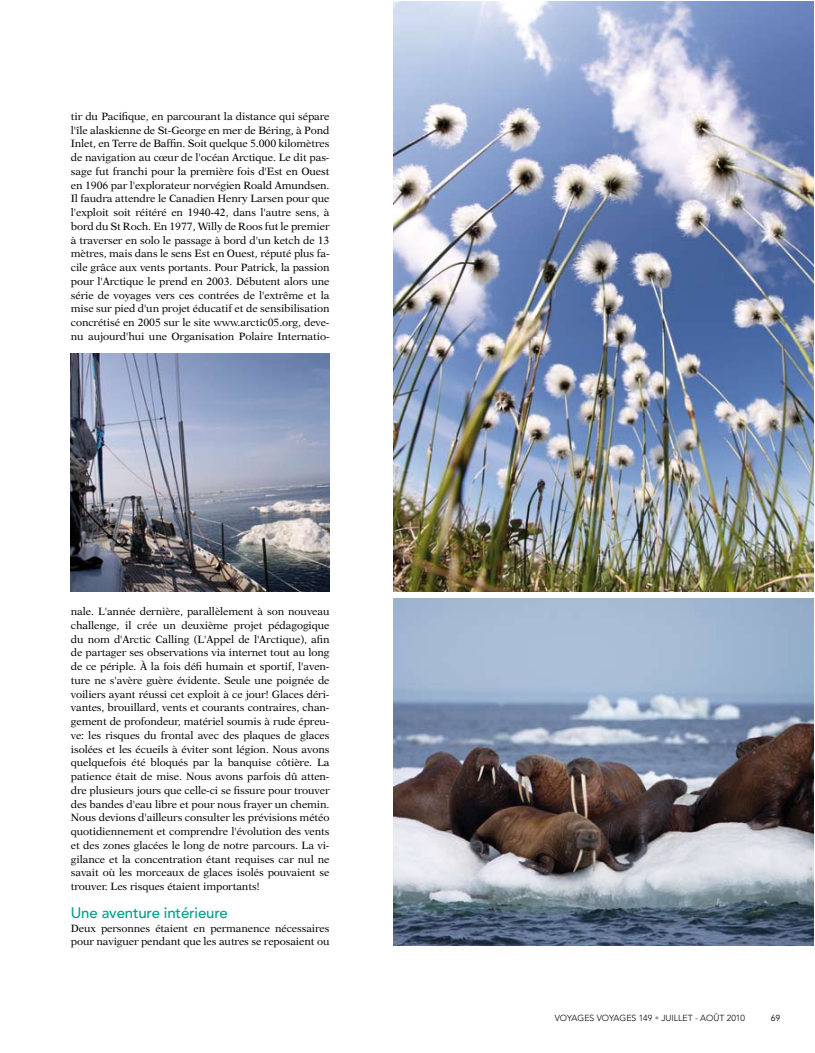
<style>
.page{position:relative;width:815px;height:1053px;background:#fff}
.page>*{position:absolute;margin:0;border:0;box-sizing:border-box;transform-origin:0 0}
.t1{font:500 15px "Avenir LT Std";letter-spacing:-.01em;color:#009f8b}
.t2{font:10.62px/13.8px "New Aster LT Std";letter-spacing:-.01em;color:#000;text-align:justify}
.t3{font:300 8.75px "Avenir LT Std";color:#000}
.t4{font:8.75px "Avenir LT Std";color:#000}
</style>
<div class="page">
<img style="left:71px;top:354px;width:259px;height:237px">
<img style="left:393px;top:1px;width:421px;height:590px">
<img style="left:393px;top:598px;width:421px;height:347px">
<p class="t2" style="left:71px;top:109px;width:260px">tir du Pacifique, en parcourant la distance qui sépare l'île alaskienne de St-George en mer de Béring, à Pond Inlet, en Terre de Baffin. Soit quelque 5.000 kilomètres de navigation au cœur de l'océan Arctique. Le dit pas&shy;sage fut franchi pour la première fois d'Est en Ouest en 1906 par l'explorateur norvégien Roald Amundsen.<br>Il faudra attendre le Canadien Henry Larsen pour que l'exploit soit réitéré en 1940-42, dans l'autre sens, à bord du St Roch. En 1977, Willy de Roos fut le premier à traverser en solo le passage à bord d'un ketch de 13 mètres, mais dans le sens Est en Ouest, réputé plus fa&shy;cile grâce aux vents portants. Pour Patrick, la passion pour l'Arctique le prend en 2003. Débutent alors une série de voyages vers ces contrées de l'extrême et la mise sur pied d'un projet éducatif et de sensibilisation concrétisé en 2005 sur le site www.arctic05.org, deve&shy;nu aujourd'hui une Organisation Polaire Internatio-</p>
<p class="t2" style="left:71px;top:604px;width:260px">nale. L'année dernière, parallèlement à son nouveau challenge, il crée un deuxième projet pédagogique du nom d'Arctic Calling (L'Appel de l'Arctique), afin de partager ses observations via internet tout au long de ce périple. À la fois défi humain et sportif, l'aven&shy;ture ne s'avère guère évidente. Seule une poignée de voiliers ayant réussi cet exploit à ce jour! Glaces déri&shy;vantes, brouillard, vents et courants contraires, chan&shy;gement de profondeur, matériel soumis à rude épreu&shy;ve: les risques du frontal avec des plaques de glaces isolées et les écueils à éviter sont légion. Nous avons quelquefois été bloqués par la banquise côtière. La patience était de mise. Nous avons parfois dû atten&shy;dre plusieurs jours que celle-ci se fissure pour trouver des bandes d'eau libre et pour nous frayer un chemin.<br>Nous devions d'ailleurs consulter les prévisions météo quotidiennement et comprendre l'évolution des vents et des zones glacées le long de notre parcours. La vi&shy;gilance et la concentration étant requises car nul ne savait où les morceaux de glaces isolés pouvaient se trouver. Les risques étaient importants!</p>
<h1 class="t1" style="left:71px;top:903px;width:159px">Une aventure intérieure</h1>
<p class="t2" style="left:71px;top:920px;width:260px">Deux personnes étaient en permanence nécessaires pour naviguer pendant que les autres se reposaient ou</p>
<p class="t3" style="left:555px;top:1012px;width:192px">VOYAGES VOYAGES 149 JUILLET - AOÛT 2010</p>
<p class="t4" style="left:771px;top:1012px;width:11px">69</p>
</div>
